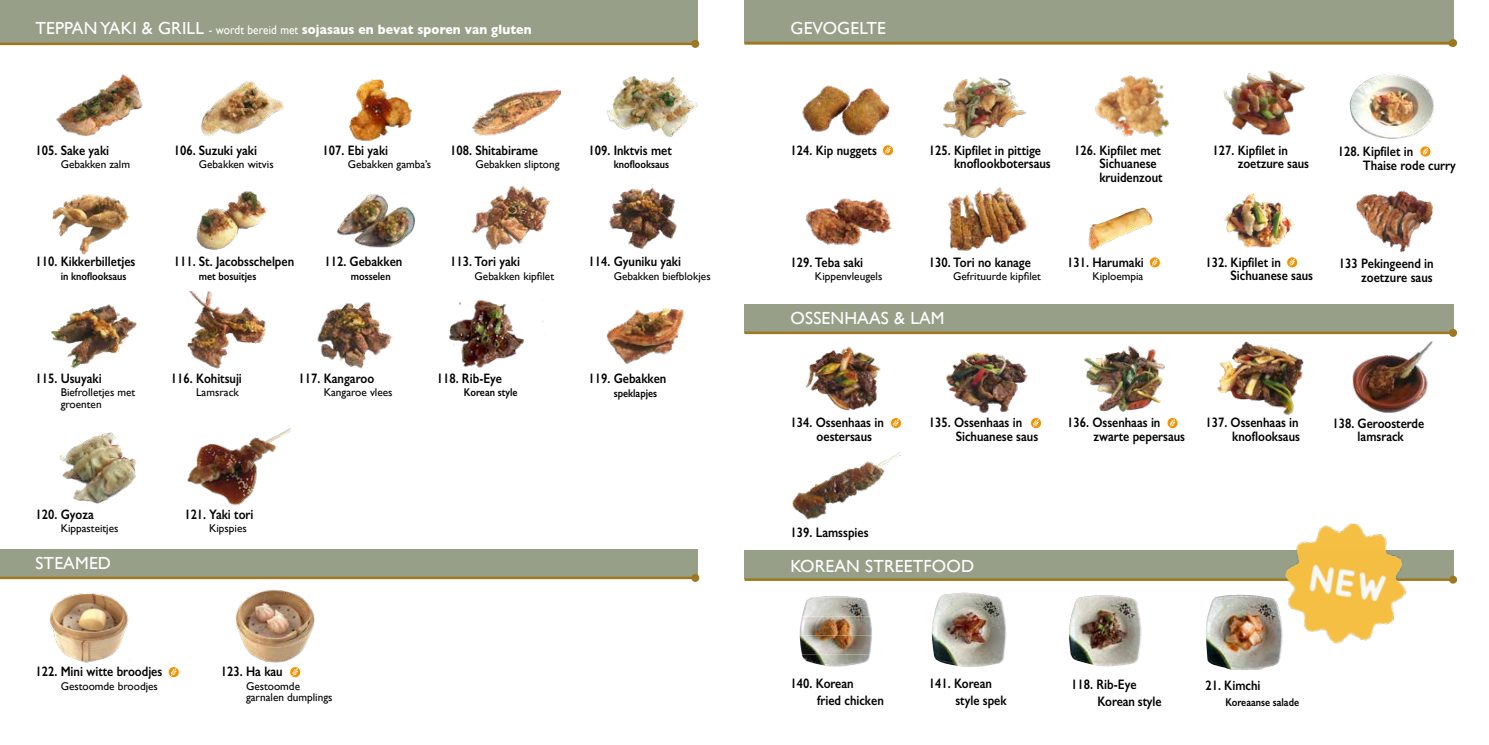
<style>
.page{position:relative;width:1489px;height:745px;background:#fff}
.page>*{position:absolute;margin:0;border:0;box-sizing:border-box;transform-origin:0 0}
.t1{font:17.5px "Gill Sans";letter-spacing:.01em;color:#fff}
.t2{font:600 13.75px/13.8px "Gill Sans";color:#000;scale:.87 1}
.t3{font:700 13.75px "Gill Sans";letter-spacing:.01em;color:#fff;scale:.9 1}
.t4{font:11.25px/11.2px "Gill Sans";color:#000}
.t5{font:600 11.25px "Gill Sans";color:#000;scale:.87 1}
.s1{font-weight:400;font-size:17.5px}
.s2{font-weight:400;font-size:12.5px}
</style>
<div class="page">
<div style="left:0;top:548px;width:697px;height:29px;background:#979f88"></div>
<div style="left:744px;top:304px;width:709px;height:28px;background:#979f88"></div>
<div style="left:744px;top:549px;width:709px;height:29px;background:#979f88"></div>
<div style="left:744px;top:0;width:709px;height:42px;background:#979f88"></div>
<div style="left:0;top:0;width:697px;height:44px;background:#979f88"></div>
<img style="left:802px;top:85px;width:88px;height:51px">
<svg style="left:882px;top:144px;width:11px;height:12px"></svg>
<img style="left:1095px;top:75px;width:75px;height:62px">
<img style="left:56px;top:74px;width:87px;height:62px">
<img style="left:201px;top:81px;width:82px;height:55px">
<img style="left:349px;top:79px;width:63px;height:63px">
<img style="left:472px;top:89px;width:88px;height:47px">
<img style="left:606px;top:76px;width:92px;height:62px">
<img style="left:1223px;top:71px;width:82px;height:65px">
<img style="left:943px;top:77px;width:84px;height:61px">
<img style="left:52px;top:194px;width:78px;height:61px">
<img style="left:196px;top:191px;width:71px;height:59px">
<img style="left:337px;top:194px;width:78px;height:54px">
<img style="left:471px;top:185px;width:79px;height:65px">
<img style="left:609px;top:187px;width:68px;height:62px">
<img style="left:1349px;top:74px;width:85px;height:65px">
<svg style="left:1419px;top:146px;width:11px;height:11px"></svg>
<img style="left:806px;top:198px;width:86px;height:48px">
<img style="left:948px;top:187px;width:79px;height:64px">
<img style="left:1088px;top:226px;width:57px;height:25px">
<svg style="left:1149px;top:256px;width:11px;height:12px"></svg>
<img style="left:1223px;top:193px;width:72px;height:55px">
<svg style="left:1286px;top:256px;width:11px;height:12px"></svg>
<img style="left:1356px;top:190px;width:77px;height:63px">
<img style="left:51px;top:304px;width:86px;height:65px">
<img style="left:187px;top:291px;width:79px;height:78px">
<img style="left:317px;top:302px;width:75px;height:67px">
<img style="left:606px;top:308px;width:78px;height:57px">
<img style="left:59px;top:432px;width:78px;height:72px">
<img style="left:187px;top:428px;width:104px;height:78px">
<img style="left:806px;top:346px;width:75px;height:65px">
<svg style="left:890px;top:417px;width:11px;height:11px"></svg>
<img style="left:946px;top:352px;width:82px;height:61px">
<svg style="left:1030px;top:417px;width:11px;height:11px"></svg>
<img style="left:1084px;top:345px;width:81px;height:67px">
<svg style="left:1167px;top:417px;width:11px;height:11px"></svg>
<img style="left:1217px;top:341px;width:87px;height:75px">
<img style="left:1352px;top:341px;width:81px;height:72px">
<img style="left:792px;top:452px;width:108px;height:68px">
<img style="left:49px;top:593px;width:81px;height:70px">
<svg style="left:168px;top:666px;width:11px;height:11px"></svg>
<img style="left:235px;top:589px;width:80px;height:74px">
<svg style="left:289px;top:666px;width:12px;height:11px"></svg>
<hr style="left:744px;top:42px;width:708px;height:2px;background:#9e7820">
<div style="left:1448px;top:39px;width:8px;height:8px;background:#9e7820;border-radius:50%"></div>
<hr style="left:744px;top:331px;width:708px;height:3px;background:#9e7820">
<svg style="left:1448px;top:328px;width:8px;height:8px"></svg>
<hr style="left:744px;top:578px;width:708px;height:2px;background:#9e7820">
<div style="left:1448px;top:575px;width:8px;height:8px;background:#9e7820;border-radius:50%"></div>
<hr style="left:0;top:576px;width:695px;height:2px;background:#9e7820">
<div style="left:691px;top:573px;width:8px;height:8px;background:#9e7820;border-radius:50%"></div>
<hr style="left:0;top:43px;width:695px;height:2px;background:#9e7820">
<div style="left:691px;top:40px;width:8px;height:8px;background:#9e7820;border-radius:50%"></div>
<img style="left:1276px;top:523px;width:139px;height:121px">
<img style="left:1206px;top:594px;width:76px;height:75px">
<img style="left:820px;top:596px;width:30px;height:1px">
<img style="left:802px;top:597px;width:68px;height:19px">
<img style="left:799px;top:616px;width:73px;height:38px">
<img style="left:801px;top:654px;width:69px;height:13px">
<img style="left:931px;top:592px;width:75px;height:74px">
<img style="left:449px;top:300px;width:95px;height:68px">
<img style="left:1069px;top:595px;width:72px;height:71px">
<svg style="left:1090px;top:207px;width:63px;height:19px"></svg>
<p class="t3" style="left:35px;top:19px;width:553px"><span class="s1">TEPPAN YAKI &amp; GRILL</span> <span class="s2">- wordt bereid met</span> sojasaus en bevat sporen van gluten</p>
<p class="t1" style="left:790px;top:18px;width:97px">GEVOGELTE</p>
<p class="t2" style="left:35px;top:143px;width:86px">105. Sake yaki</p>
<p class="t4" style="left:61px;top:158px;width:71px">Gebakken zalm</p>
<p class="t2" style="left:174px;top:143px;width:97px">106. Suzuki yaki</p>
<p class="t4" style="left:199px;top:158px;width:76px">Gebakken witvis</p>
<p class="t2" style="left:322px;top:143px;width:77px">107. Ebi yaki</p>
<p class="t4" style="left:348px;top:158px;width:85px">Gebakken gamba’s</p>
<p class="t2" style="left:450px;top:143px;width:102px">108. Shitabirame</p>
<p class="t4" style="left:475px;top:158px;width:85px">Gebakken sliptong</p>
<p class="t2" style="left:588px;top:143px;width:97px">109. Inktvis met</p>
<p class="t5" style="left:613px;top:158px;width:65px">knoflooksaus</p>
<p class="t2" style="left:790px;top:143px;width:101px">124. Kip nuggets</p>
<p class="t2" style="left:1099px;top:143px;width:74px;text-indent:-25px">126. Kipfilet met<br>Sichuanese kruidenzout</p>
<p class="t2" style="left:954px;top:143px;width:113px;text-indent:-25px">125. Kipfilet in pittige knoflookbotersaus</p>
<p class="t2" style="left:1237px;top:143px;width:84px;text-indent:-25px">127. Kipfilet in zoetzure saus</p>
<p class="t2" style="left:1362px;top:144px;width:108px;text-indent:-25px">128. Kipfilet in<br>Thaise rode curry</p>
<p class="t2" style="left:35px;top:254px;width:116px">110. Kikkerbilletjes</p>
<p class="t5" style="left:61px;top:269px;width:77px">in knoflooksaus</p>
<p class="t2" style="left:174px;top:254px;width:140px">111. St. Jacobsschelpen</p>
<p class="t5" style="left:199px;top:269px;width:67px">met bosuitjes</p>
<p class="t2" style="left:324px;top:254px;width:91px">112. Gebakken</p>
<p class="t5" style="left:351px;top:269px;width:47px">mosselen</p>
<p class="t2" style="left:450px;top:254px;width:82px">113. Tori yaki</p>
<p class="t4" style="left:474px;top:270px;width:81px">Gebakken kipfilet</p>
<p class="t2" style="left:588px;top:254px;width:108px">114. Gyuniku yaki</p>
<p class="t4" style="left:613px;top:270px;width:98px">Gebakken biefblokjes</p>
<p class="t2" style="left:790px;top:255px;width:85px">129. Teba saki</p>
<p class="t4" style="left:815px;top:270px;width:69px">Kippenvleugels</p>
<p class="t2" style="left:928px;top:255px;width:119px">130. Tori no kanage</p>
<p class="t4" style="left:953px;top:270px;width:89px">Gefrituurde kipfilet</p>
<p class="t2" style="left:1067px;top:255px;width:90px">131. Harumaki</p>
<p class="t4" style="left:1092px;top:270px;width:53px">Kiploempia</p>
<p class="t2" style="left:1230px;top:255px;width:96px;text-indent:-25px">132. Kipfilet in<br>Sichuanese saus</p>
<p class="t2" style="left:1338px;top:256px;width:110px;text-align:right">133 Pekingeend in zoetzure saus</p>
<p class="t1" style="left:790px;top:308px;width:156px">OSSENHAAS &amp; LAM</p>
<p class="t2" style="left:35px;top:371px;width:78px">115. Usuyaki</p>
<p class="t4" style="left:61px;top:386px;width:76px">Biefrolletjes met groenten</p>
<p class="t2" style="left:171px;top:371px;width:83px">116. Kohitsuji</p>
<p class="t4" style="left:196px;top:386px;width:44px">Lamsrack</p>
<p class="t2" style="left:298px;top:371px;width:89px">117. Kangaroo</p>
<p class="t4" style="left:324px;top:386px;width:70px">Kangaroe vlees</p>
<p class="t2" style="left:437px;top:371px;width:77px">118. Rib-Eye</p>
<p class="t5" style="left:464px;top:385px;width:63px">Korean style</p>
<p class="t2" style="left:588px;top:371px;width:91px">119. Gebakken</p>
<p class="t5" style="left:613px;top:386px;width:51px">speklapjes</p>
<p class="t2" style="left:790px;top:415px;width:109px">134. Ossenhaas in</p>
<p class="t2" style="left:928px;top:415px;width:109px">135. Ossenhaas in</p>
<p class="t2" style="left:1067px;top:415px;width:109px">136. Ossenhaas in</p>
<p class="t2" style="left:1205px;top:415px;width:109px">137. Ossenhaas in</p>
<p class="t2" style="left:816px;top:429px;width:65px">oestersaus</p>
<p class="t2" style="left:955px;top:429px;width:96px">Sichuanese saus</p>
<p class="t2" style="left:1093px;top:429px;width:107px">zwarte pepersaus</p>
<p class="t2" style="left:1231px;top:429px;width:79px">knoflooksaus</p>
<p class="t2" style="left:1332px;top:416px;width:107px;text-align:center">138. Geroosterde lamsrack</p>
<p class="t2" style="left:35px;top:506px;width:69px">120. Gyoza</p>
<p class="t4" style="left:61px;top:522px;width:59px">Kippasteitjes</p>
<p class="t1" style="left:35px;top:552px;width:77px">STEAMED</p>
<p class="t2" style="left:184px;top:506px;width:81px">121. Yaki tori</p>
<p class="t4" style="left:209px;top:522px;width:39px">Kipspies</p>
<p class="t2" style="left:790px;top:524px;width:91px">139. Lamsspies</p>
<p class="t1" style="left:790px;top:556px;width:185px">KOREAN STREETFOOD</p>
<p class="t2" style="left:35px;top:664px;width:147px">122. Mini witte broodjes</p>
<p class="t4" style="left:61px;top:680px;width:99px">Gestoomde broodjes</p>
<p class="t2" style="left:221px;top:664px;width:73px">123. Ha kau</p>
<p class="t4" style="left:246px;top:680px;width:88px">Gestoomde garnalen dumplings</p>
<p class="t2" style="left:817px;top:674px;width:78px;line-height:16.5px;text-indent:-27px">140. Korean<br>fried chicken</p>
<p class="t2" style="left:955px;top:674px;width:60px;line-height:16.5px;text-indent:-27px">141. Korean style spek</p>
<p class="t2" style="left:1205px;top:677px;width:65px">21. Kimchi</p>
<p class="t2" style="left:1097px;top:676px;width:75px;line-height:16.5px;text-indent:-26px">118. Rib-Eye<br>Korean style</p>
<p class="t5" style="left:1225px;top:695px;width:86px">Koreaanse salade</p>
</div>
